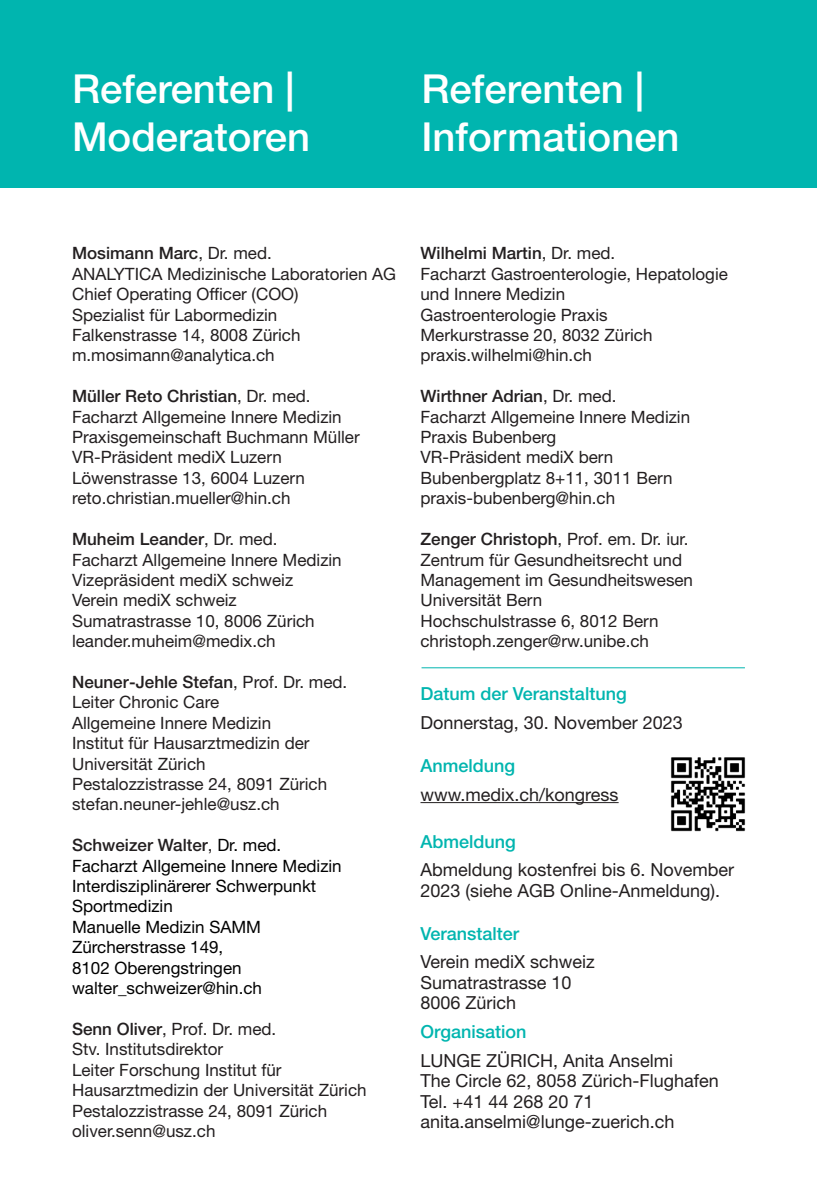
<style>
.page{position:relative;width:817px;height:1191px;background:#fff}
.page>*{position:absolute;margin:0;border:0;box-sizing:border-box;transform-origin:0 0}
.t1{font:500 40px "Helvetica Neue";color:#fff}
.t2{font:18px/20.4px "Helvetica Neue LT Std";color:#231f20}
.t3{font:500 18px "Helvetica Neue";color:#00b5af}
.t4{font:17px/20.4px "Helvetica Neue LT Std";color:#231f20}
.t5{font:17px/20.4px "Helvetica Neue";color:#000}
.t6{font:500 17px "Helvetica Neue";color:#231f20}
.s1{font-weight:500}
.s2{font-family:"Helvetica Neue LT Std";font-weight:400}
.s3{font-weight:500;color:#231f20}
.s4{color:#231f20}
.s5{font-family:"Helvetica Neue";font-weight:500}
</style>
<div class="page">
<div style="left:0;top:0;width:816px;height:187px;background:#00b5af"></div>
<hr style="left:420px;top:802px;width:198px;height:1px;background:#231f20">
<img style="left:671px;top:757px;width:75px;height:75px">
<hr style="left:421px;top:667px;width:323px;height:1px;background:#00b5af">
<h1 class="t1" style="left:72px;top:65px;width:224px">Referenten |</h1>
<h1 class="t1" style="left:421px;top:65px;width:224px">Referenten |</h1>
<h1 class="t1" style="left:72px;top:113px;width:239px">Moderatoren</h1>
<h1 class="t1" style="left:421px;top:113px;width:259px">Informationen</h1>
<p class="t4" style="left:72px;top:243px;width:325px"><span class="s1">Mosimann Marc</span>, Dr. med.<br>ANALYTICA Medizinische Laboratorien AG<br>Chief Operating Officer (COO)<br>Spezialist für Labormedizin<br>Falkenstrasse 14, 8008 Zürich m.mosimann@analytica.ch</p>
<p class="t4" style="left:72px;top:386px;width:289px"><span class="s1">Müller Reto Christian</span>, Dr. med.<br>Facharzt Allgemeine Innere Medizin<br>Praxisgemeinschaft Buchmann Müller<br>VR-Präsident mediX Luzern<br>Löwenstrasse 13, 6004 Luzern reto.christian.mueller@hin.ch</p>
<p class="t6" style="left:72px;top:529px;width:207px">Muheim Leander<span class="s2">, Dr. med.</span></p>
<p class="t4" style="left:72px;top:549px;width:271px">Facharzt Allgemeine Innere Medizin<br>Vizepräsident mediX schweiz<br>Verein mediX schweiz<br>Sumatrastrasse 10, 8006 Zürich leander.muheim@medix.ch</p>
<p class="t6" style="left:72px;top:672px;width:277px">Neuner-Jehle Stefan<span class="s2">, Prof. Dr. med.</span></p>
<p class="t4" style="left:72px;top:692px;width:256px">Leiter Chronic Care<br>Allgemeine Innere Medizin<br>Institut für Hausarztmedizin der<br>Universität Zürich<br>Pestalozzistrasse 24, 8091 Zürich stefan.neuner-jehle@usz.ch</p>
<p class="t5" style="left:72px;top:834px;width:271px"><span class="s3">Schweizer Walter</span><span class="s4">,</span> Dr. med.<br>Facharzt Allgemeine Innere Medizin<br>Interdisziplinärerer Schwerpunkt<br>Sportmedizin<br>Manuelle Medizin SAMM<br>Zürcherstrasse 149,<br>8102 Oberengstringen walter_schweizer@hin.ch</p>
<p class="t4" style="left:72px;top:1018px;width:296px"><span class="s5">Senn Oliver</span>, Prof. Dr. med.<br>Stv. Institutsdirektor<br>Leiter Forschung Institut für<br>Hausarztmedizin der Universität Zürich<br>Pestalozzistrasse 24, 8091 Zürich oliver.senn@usz.ch</p>
<p class="t6" style="left:420px;top:243px;width:196px">Wilhelmi Martin<span class="s2">, Dr. med.</span></p>
<p class="t4" style="left:420px;top:263px;width:309px">Facharzt Gastroenterologie, Hepatologie und Innere Medizin<br>Gastroenterologie Praxis<br>Merkurstrasse 20, 8032 Zürich praxis.wilhelmi@hin.ch</p>
<p class="t6" style="left:420px;top:386px;width:197px">Wirthner Adrian<span class="s2">, Dr. med.</span></p>
<p class="t4" style="left:420px;top:406px;width:271px">Facharzt Allgemeine Innere Medizin<br>Praxis Bubenberg<br>VR-Präsident mediX bern<br>Bubenbergplatz 8+11, 3011 Bern praxis-bubenberg@hin.ch</p>
<p class="t4" style="left:420px;top:528px;width:274px"><span class="s5">Zenger Christoph</span>, Prof. em. Dr. iur.<br>Zentrum für Gesundheitsrecht und<br>Management im Gesundheitswesen<br>Universität Bern<br>Hochschulstrasse 6, 8012 Bern christoph.zenger@rw.unibe.ch</p>
<p class="t3" style="left:420px;top:683px;width:208px">Datum der Veranstaltung</p>
<p class="t2" style="left:420px;top:712px;width:264px">Donnerstag, 30. November 2023</p>
<p class="t3" style="left:420px;top:755px;width:96px">Anmeldung</p>
<p class="t2" style="left:420px;top:784px;width:199px">www.medix.ch/kongress</p>
<p class="t3" style="left:420px;top:830px;width:97px">Abmeldung</p>
<p class="t2" style="left:420px;top:859px;width:315px">Abmeldung kostenfrei bis 6. November<br>2023 (siehe AGB Online-Anmeldung).</p>
<p class="t3" style="left:420px;top:922px;width:100px">Veranstalter</p>
<p class="t2" style="left:420px;top:951px;width:176px">Verein mediX schweiz<br>Sumatrastrasse 10<br>8006 Zürich</p>
<p class="t3" style="left:420px;top:1021px;width:108px">Organisation</p>
<p class="t2" style="left:420px;top:1050px;width:300px">LUNGE ZÜRICH, Anita Anselmi<br>The Circle 62, 8058 Zürich-Flughafen<br>Tel. +41 44 268 20 71 anita.anselmi@lunge-zuerich.ch</p>
</div>
